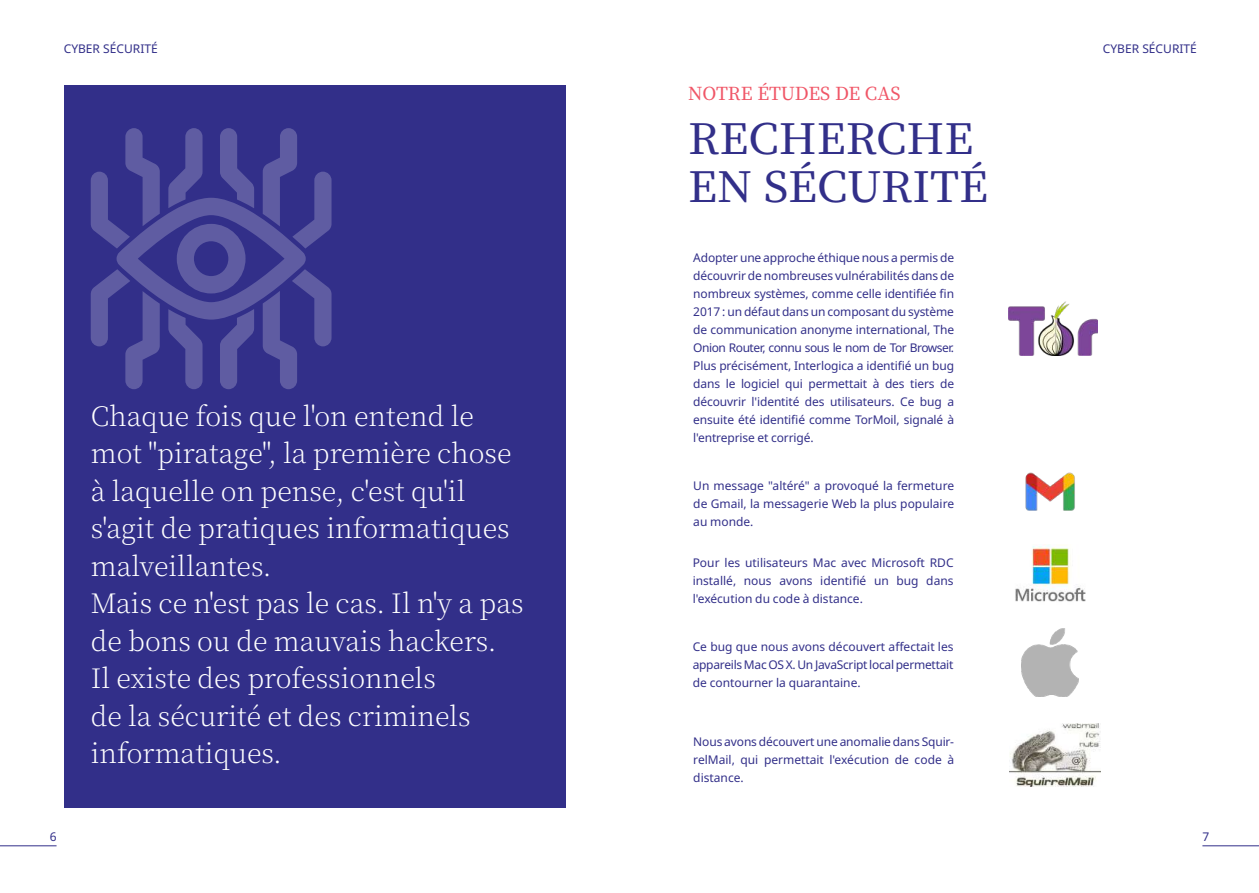
<style>
.page{position:relative;width:1259px;height:893px;background:#fff}
.page>*{position:absolute;margin:0;border:0;box-sizing:border-box;transform-origin:0 0}
.t1{font:500 42px/48px "Noto Serif JP";color:#322f89;scale:1.04 1}
.t2{font:200 27px/37.5px "Noto Serif JP";color:#fff}
.t3{font:500 18px "Noto Serif JP";letter-spacing:-.005em;color:#f05667}
.t4{font:12px/18px "Noto Sans";color:#322f89;text-align:justify}
</style>
<div class="page">
<hr style="left:0;top:845px;width:57px;height:1px;background:#322f89">
<hr style="left:1202px;top:845px;width:57px;height:1px;background:#322f89">
<div style="left:64px;top:85px;width:502px;height:723px;background:#322f89"></div>
<svg style="left:91px;top:128px;width:240px;height:261px"></svg>
<img style="left:1008px;top:301px;width:89px;height:54px">
<img style="left:1025px;top:473px;width:50px;height:38px">
<img style="left:1015px;top:544px;width:71px;height:58px">
<img style="left:1022px;top:628px;width:57px;height:68px">
<img style="left:1009px;top:723px;width:91px;height:64px">
<p class="t4" style="left:64px;top:40px;width:95px">CYBER SÉCURITÉ</p>
<p class="t4" style="left:50px;top:827px;width:8px">6</p>
<p class="t2" style="left:91px;top:398px;width:434px">Chaque fois que l'on entend le mot "piratage", la première chose à laquelle on pense, c'est qu'il s'agit de pratiques informatiques malveillantes.<br>Mais ce n'est pas le cas. Il n'y a pas de bons ou de mauvais hackers.<br>Il existe des professionnels<br>de la sécurité et des criminels informatiques.</p>
<h3 class="t3" style="left:688px;top:83px;width:214px">NOTRE ÉTUDES DE CAS</h3>
<h1 class="t1" style="left:688px;top:116px;width:290px">RECHERCHE<br>EN SÉCURITÉ</h1>
<p class="t4" style="left:693px;top:248px;width:262px">Adopter une approche éthique nous a permis de découvrir de nombreuses vulnérabilités dans de nombreux systèmes, comme celle identifiée fin 2017 : un défaut dans un composant du système de communication anonyme international, The Onion Router, connu sous le nom de Tor Browser.<br>Plus précisément, Interlogica a identifié un bug dans le logiciel qui permettait à des tiers de découvrir l'identité des utilisateurs. Ce bug a ensuite été identifié comme TorMoil, signalé à l'entreprise et corrigé.</p>
<p class="t4" style="left:693px;top:476px;width:262px">Un message "altéré" a provoqué la fermeture de Gmail, la messagerie Web la plus populaire au monde.</p>
<p class="t4" style="left:693px;top:554px;width:262px">Pour les utilisateurs Mac avec Microsoft RDC installé, nous avons identifié un bug dans l'exécution du code à distance.</p>
<p class="t4" style="left:693px;top:638px;width:262px">Ce bug que nous avons découvert affectait les appareils Mac OS X. Un JavaScript local permettait de contourner la quarantaine.</p>
<p class="t4" style="left:693px;top:733px;width:262px">Nous avons découvert une anomalie dans Squir&shy;relMail, qui permettait l'exécution de code à distance.</p>
<p class="t4" style="left:1103px;top:40px;width:95px">CYBER SÉCURITÉ</p>
<p class="t4" style="left:1202px;top:827px;width:8px">7</p>
</div>
